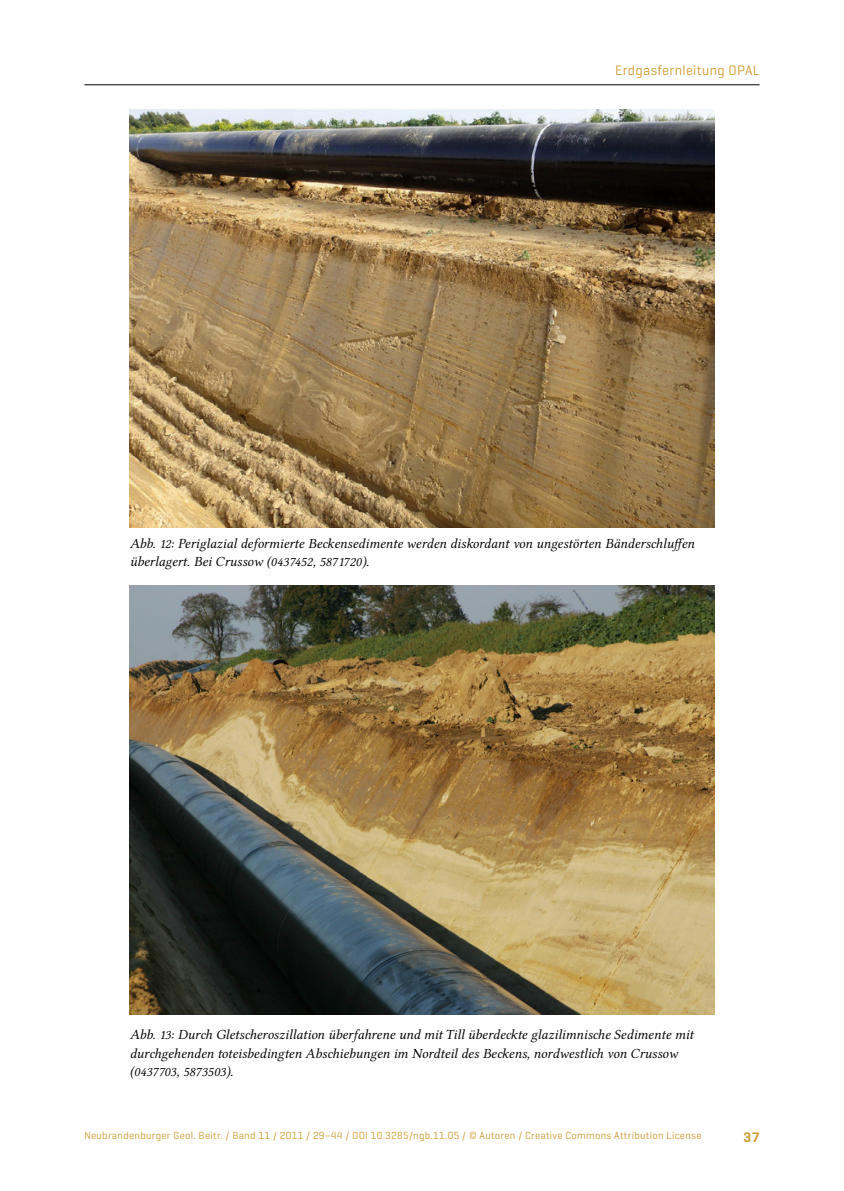
<style>
.page{position:relative;width:844px;height:1191px;background:#fff}
.page>*{position:absolute;margin:0;border:0;box-sizing:border-box;transform-origin:0 0}
.t1{font:14px/18.2px "Lin Libertine OI";color:#000}
.t2{font:14px "Geogrotesque";letter-spacing:.025em;color:#cf9d36}
.t3{font:600 14px "Geogrotesque";color:#cf9d36}
.t4{font:10.5px "Geogrotesque";letter-spacing:.025em;color:#cf9d36}
</style>
<div class="page">
<hr style="left:84px;top:84px;width:675px;height:1px;background:#000">
<img style="left:130px;top:109px;width:584px;height:418px">
<img style="left:130px;top:585px;width:584px;height:429px">
<p class="t2" style="left:615px;top:61px;width:146px">Erdgasfernleitung OPAL</p>
<p class="t1" style="left:130px;top:535px;width:566px">Abb. 12: Periglazial deformierte Beckensedimente werden diskordant von ungestörten Bänderschluffen überlagert. Bei Crussow (0437452, 5871720).</p>
<p class="t1" style="left:130px;top:1026px;width:565px">Abb. 13: Durch Gletscheroszillation überfahrene und mit Till überdeckte glazilimnische Sedimente mit durchgehenden toteisbedingten Abschiebungen im Nordteil des Beckens, nordwestlich von Crussow (0437703, 5873503).</p>
<p class="t4" style="left:84px;top:1129px;width:618px">Neubrandenburger Geol. Beitr. / Band 11 / 2011 / 29–44 / DOI 10.3285/ngb.11.05 / © Autoren / Creative Commons Attribution License</p>
<p class="t3" style="left:743px;top:1128px;width:18px">37</p>
</div>
